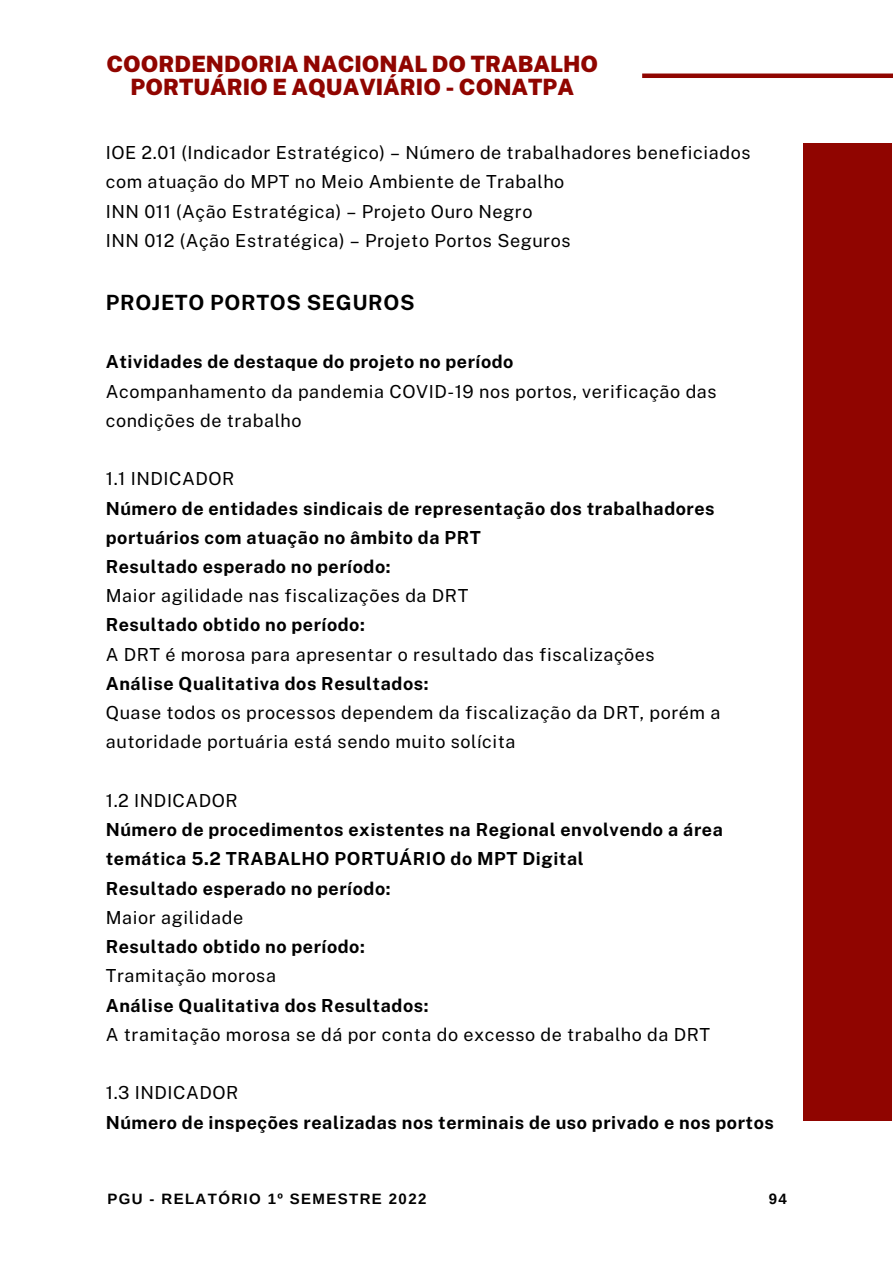
<style>
.page{position:relative;width:893px;height:1264px;background:#fff}
.page>*{position:absolute;margin:0;border:0;box-sizing:border-box;transform-origin:0 0}
.t1{font:900 22.5px/22.5px "Public Sans";color:#900500;text-align:center}
.t2{font:700 21px "Public Sans";letter-spacing:.03em;color:#000}
.t3{font:18px/29.2px "Public Sans";letter-spacing:.03em;color:#000}
.t4{font:700 18px/29.2px "Public Sans";letter-spacing:.03em;color:#000}
.t5{font:700 15px "Arimo";letter-spacing:.095em;color:#000}
</style>
<div class="page">
<div style="left:803px;top:143px;width:89px;height:977px;background:#900500"></div>
<div style="left:642px;top:73px;width:250px;height:5px;background:#900500"></div>
<p class="t1" style="left:106px;top:53px;width:493px">COORDENDORIA NACIONAL DO TRABALHO<br>PORTUÁRIO E AQUAVIÁRIO - CONATPA</p>
<p class="t3" style="left:106px;top:138px;width:646px">IOE 2.01 (Indicador Estratégico) – Número de trabalhadores beneficiados com atuação do MPT no Meio Ambiente de Trabalho<br>INN 011 (Ação Estratégica) – Projeto Ouro Negro<br>INN 012 (Ação Estratégica) – Projeto Portos Seguros</p>
<p class="t2" style="left:106px;top:290px;width:310px">PROJETO PORTOS SEGUROS</p>
<p class="t4" style="left:106px;top:347px;width:409px">Atividades de destaque do projeto no período</p>
<p class="t3" style="left:106px;top:376px;width:612px">Acompanhamento da pandemia COVID-19 nos portos, verificação das condições de trabalho</p>
<p class="t3" style="left:106px;top:464px;width:130px">1.1 INDICADOR</p>
<p class="t4" style="left:106px;top:493px;width:610px">Número de entidades sindicais de representação dos trabalhadores portuários com atuação no âmbito da PRT<br>Resultado esperado no período:</p>
<p class="t3" style="left:106px;top:581px;width:364px">Maior agilidade nas fiscalizações da DRT</p>
<p class="t4" style="left:106px;top:610px;width:260px">Resultado obtido no período:</p>
<p class="t3" style="left:106px;top:639px;width:550px">A DRT é morosa para apresentar o resultado das fiscalizações</p>
<p class="t4" style="left:106px;top:668px;width:324px">Análise Qualitativa dos Resultados:</p>
<p class="t3" style="left:106px;top:698px;width:616px">Quase todos os processos dependem da fiscalização da DRT, porém a autoridade portuária está sendo muito solícita</p>
<p class="t3" style="left:106px;top:785px;width:133px">1.2 INDICADOR</p>
<p class="t4" style="left:106px;top:815px;width:618px">Número de procedimentos existentes na Regional envolvendo a área temática 5.2 TRABALHO PORTUÁRIO do MPT Digital<br>Resultado esperado no período:</p>
<p class="t3" style="left:106px;top:902px;width:139px">Maior agilidade</p>
<p class="t4" style="left:106px;top:932px;width:260px">Resultado obtido no período:</p>
<p class="t3" style="left:106px;top:961px;width:172px">Tramitação morosa</p>
<p class="t4" style="left:106px;top:990px;width:324px">Análise Qualitativa dos Resultados:</p>
<p class="t3" style="left:106px;top:1019px;width:606px">A tramitação morosa se dá por conta do excesso de trabalho da DRT</p>
<p class="t3" style="left:106px;top:1078px;width:134px">1.3 INDICADOR</p>
<p class="t4" style="left:106px;top:1107px;width:669px">Número de inspeções realizadas nos terminais de uso privado e nos portos</p>
<p class="t5" style="left:107px;top:1190px;width:320px">PGU - RELATÓRIO 1º SEMESTRE 2022</p>
<p class="t5" style="left:768px;top:1190px;width:20px">94</p>
</div>
